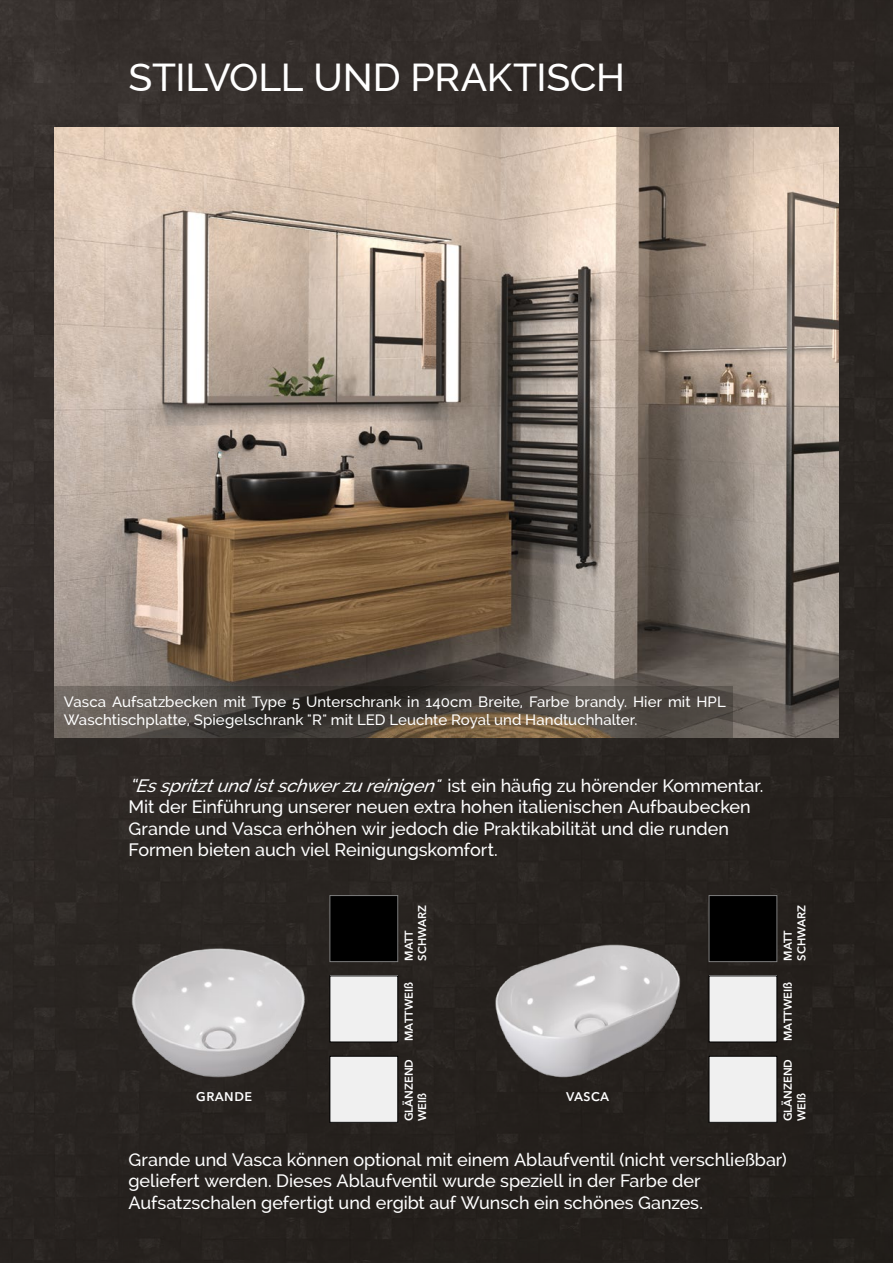
<style>
.page{position:relative;width:893px;height:1263px;background:#fff}
.page>*{position:absolute;margin:0;border:0;box-sizing:border-box;transform-origin:0 0}
.t1{font:500 39px "Raleway";letter-spacing:-.01em;color:#fff}
.t2{font:500 18px/21.6px "Raleway";letter-spacing:-.005em;color:#fff}
.t3{font:500 16.5px "Avenir Next LT Pro";color:#fff}
.t4{font:500 15px/18px "Raleway";letter-spacing:.005em;color:#fff}
.t5{font:600 11.25px/13.5px "Avenir Next LT Pro";color:#fff}
.s1{font-style:italic}
</style>
<div class="page">
<img style="left:0;top:0;width:893px;height:1263px">
<img style="left:54px;top:128px;width:785px;height:610px">
<svg style="left:54px;top:686px;width:678px;height:52px;background:#524a42"></svg>
<img style="left:418px;top:916px;width:340px;height:191px">
<img style="left:128px;top:917px;width:266px;height:191px">
<div style="left:330px;top:895px;width:68px;height:67px;background:#000"></div>
<div style="left:329px;top:895px;width:69px;height:67px;border:1px solid #7d7d7d"></div>
<div style="left:709px;top:895px;width:68px;height:67px;background:#000"></div>
<div style="left:709px;top:895px;width:68px;height:67px;border:1px solid #7d7d7d"></div>
<div style="left:330px;top:976px;width:68px;height:66px;background:#f0f0f0"></div>
<div style="left:709px;top:976px;width:68px;height:66px;background:#f0f0f0"></div>
<div style="left:330px;top:1056px;width:68px;height:66px;background:#f0f0f0"></div>
<div style="left:329px;top:1056px;width:69px;height:67px;border:1px solid #000"></div>
<div style="left:709px;top:1056px;width:68px;height:66px;background:#f0f0f0"></div>
<div style="left:709px;top:1056px;width:68px;height:67px;border:1px solid #000"></div>
<h1 class="t1" style="left:128px;top:54px;width:498px">STILVOLL UND PRAKTISCH</h1>
<p class="t4" style="left:64px;top:692px;width:664px">Vasca Aufsatzbecken mit Type 5 Unterschrank in 140cm Breite, Farbe brandy. Hier mit HPL<br>Waschtischplatte, Spiegelschrank "R" mit LED Leuchte Royal und Handtuchhalter.</p>
<p class="t2" style="left:128px;top:774px;width:636px"><span class="s1">“Esspritztundistschwerzureinigen"</span> i s t e i n h ä u fi g z u h ö r e n d e r Ko m m e n t a r.<br>Mit der Einführung unserer neuen extra hohen italienischen Aufbaubecken Grande und Vasca erhöhen wir jedoch die Praktikabilität und die runden Formen bieten auch viel Reinigungskomfort.</p>
<p class="t3" style="left:196px;top:1085px;width:58px">grAnDE</p>
<p class="t5" style="left:402px;top:960px;width:57px;rotate:-90deg">MATT<br>SCHWARZ</p>
<p class="t5" style="left:781px;top:960px;width:57px;rotate:-90deg">MATT<br>SCHWARZ</p>
<p class="t5" style="left:402px;top:1041px;width:60px;rotate:-90deg">MATTWEIß</p>
<p class="t5" style="left:781px;top:1041px;width:60px;rotate:-90deg">MATTWEIß</p>
<p class="t5" style="left:402px;top:1121px;width:64px;rotate:-90deg">GLÄNZEND<br>WEIß</p>
<p class="t5" style="left:781px;top:1121px;width:64px;rotate:-90deg">GLÄNZEND<br>WEIß</p>
<p class="t3" style="left:566px;top:1085px;width:45px">vAscA</p>
<p class="t2" style="left:128px;top:1148px;width:660px">Grande und Vasca können optional mit einem Ablaufventil (nicht verschließbar) geliefert werden. Dieses Ablaufventil wurde speziell in der Farbe der<br>Aufsatzschalen gefertigt und ergibt auf Wunsch ein schönes Ganzes.</p>
</div>
